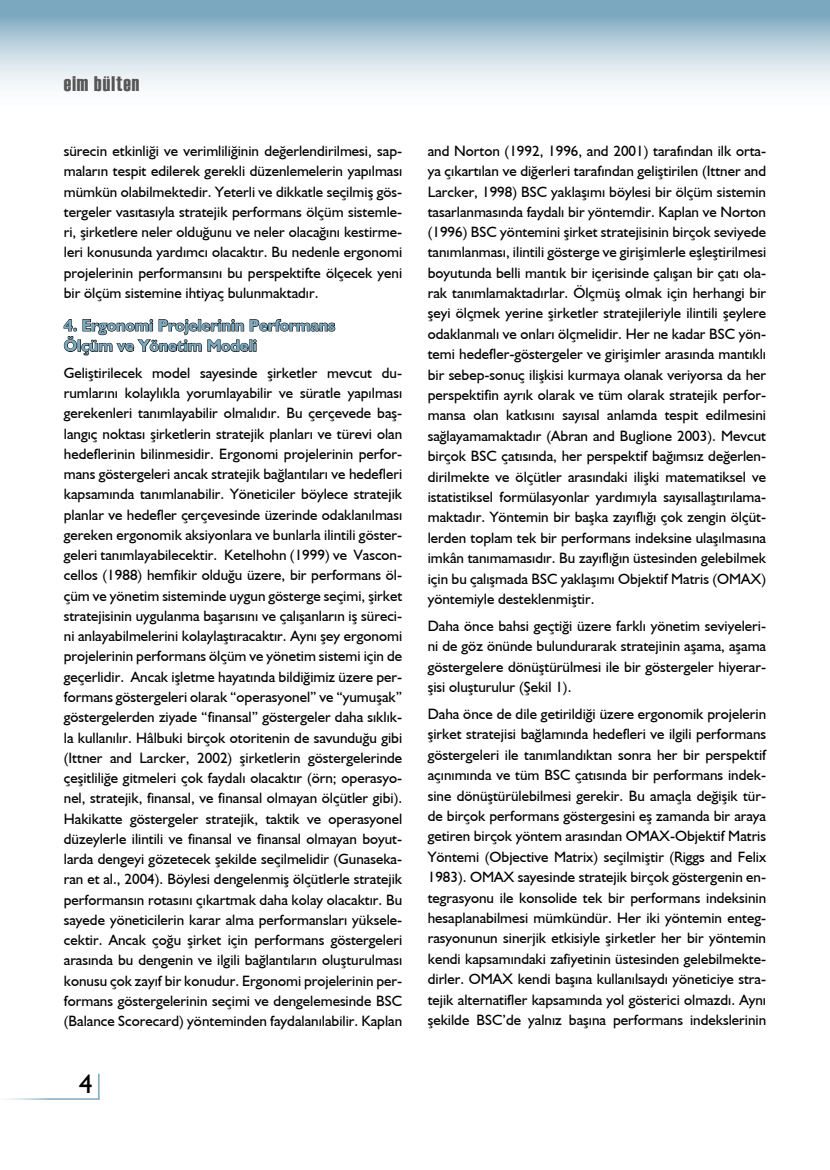
<style>
.page{position:relative;width:830px;height:1170px;background:#fff}
.page>*{position:absolute;margin:0;border:0;box-sizing:border-box;transform-origin:0 0}
.t1{font:27px "Humanist 521 BT";color:#000}
.t2{font:21px "Haettenschweiler";letter-spacing:.05em;color:#565656}
.t3{font:700 16.5px/20.2px "Humanist 521 BT";color:#7ba8be}
.t4{font:15px/20.4px "Humanist 521 BT";color:#000;text-align:justify}
</style>
<div class="page">
<svg style="left:0;top:0;width:829px;height:87px"></svg>
<svg style="left:98px;top:1073px;width:1px;height:25px"></svg>
<svg style="left:829px;top:0;width:1px;height:87px"></svg>
<svg style="left:63px;top:319px;width:272px;height:37px"></svg>
<h2 class="t2" style="left:64px;top:70px;width:77px">eim bülten</h2>
<p class="t4" style="left:64px;top:140px;width:340px">sürecin etkinliği ve verimliliğinin değerlendirilmesi, sap&shy;maların tespit edilerek gerekli düzenlemelerin yapılması mümkün olabilmektedir. Yeterli ve dikkatle seçilmiş gös&shy;tergeler vasıtasıyla stratejik performans ölçüm sistemle&shy;ri, şirketlere neler olduğunu ve neler olacağını kestirme&shy;leri konusunda yardımcı olacaktır. Bu nedenle ergonomi projelerinin performansını bu perspektifte ölçecek yeni bir ölçüm sistemine ihtiyaç bulunmaktadır.</p>
<p class="t3" style="left:64px;top:315px;width:273px">4. Ergonomi Projelerinin Performans<br>Ölçüm ve Yönetim Modeli</p>
<p class="t4" style="left:64px;top:362px;width:340px">Geliştirilecek model sayesinde şirketler mevcut du&shy;rumlarını kolaylıkla yorumlayabilir ve süratle yapılması gerekenleri tanımlayabilir olmalıdır. Bu çerçevede baş&shy;langıç noktası şirketlerin stratejik planları ve türevi olan hedeflerinin bilinmesidir. Ergonomi projelerinin perfor&shy;mans göstergeleri ancak stratejik bağlantıları ve hedefleri kapsamında tanımlanabilir. Yöneticiler böylece stratejik planlar ve hedefler çerçevesinde üzerinde odaklanılması gereken ergonomik aksiyonlara ve bunlarla ilintili göster&shy;geleri tanımlayabilecektir. Ketelhohn (1999) ve Vascon&shy;cellos (1988) hemfikir olduğu üzere, bir performans öl&shy;çüm ve yönetim sisteminde uygun gösterge seçimi, şirket stratejisinin uygulanma başarısını ve çalışanların iş süreci&shy;ni anlayabilmelerini kolaylaştıracaktır. Aynı şey ergonomi projelerinin performans ölçüm ve yönetim sistemi için de geçerlidir. Ancak işletme hayatında bildiğimiz üzere per&shy;formans göstergeleri olarak “operasyonel” ve “yumuşak” göstergelerden ziyade “finansal” göstergeler daha sıklık&shy;la kullanılır. Hâlbuki birçok otoritenin de savunduğu gibi (Ittner and Larcker, 2002) şirketlerin göstergelerinde çeşitliliğe gitmeleri çok faydalı olacaktır (örn; operasyo&shy;nel, stratejik, finansal, ve finansal olmayan ölçütler gibi).<br>Hakikatte göstergeler stratejik, taktik ve operasyonel düzeylerle ilintili ve finansal ve finansal olmayan boyut&shy;larda dengeyi gözetecek şekilde seçilmelidir (Gunaseka&shy;ran et al., 2004). Böylesi dengelenmiş ölçütlerle stratejik performansın rotasını çıkartmak daha kolay olacaktır. Bu sayede yöneticilerin karar alma performansları yüksele&shy;cektir. Ancak çoğu şirket için performans göstergeleri arasında bu dengenin ve ilgili bağlantıların oluşturulması konusu çok zayıf bir konudur. Ergonomi projelerinin per&shy;formans göstergelerinin seçimi ve dengelemesinde BSC (Balance Scorecard) yönteminden faydalanılabilir. Kaplan</p>
<h1 class="t1" style="left:79px;top:1066px;width:15px">4</h1>
<p class="t4" style="left:427px;top:140px;width:340px">and Norton (1992, 1996, and 2001) tarafından ilk orta&shy;ya çıkartılan ve diğerleri tarafından geliştirilen (Ittner and Larcker, 1998) BSC yaklaşımı böylesi bir ölçüm sistemin tasarlanmasında faydalı bir yöntemdir. Kaplan ve Norton (1996) BSC yöntemini şirket stratejisinin birçok seviyede tanımlanması, ilintili gösterge ve girişimlerle eşleştirilmesi boyutunda belli mantık bir içerisinde çalışan bir çatı ola&shy;rak tanımlamaktadırlar. Ölçmüş olmak için herhangi bir şeyi ölçmek yerine şirketler stratejileriyle ilintili şeylere odaklanmalı ve onları ölçmelidir. Her ne kadar BSC yön&shy;temi hedefler-göstergeler ve girişimler arasında mantıklı bir sebep-sonuç ilişkisi kurmaya olanak veriyorsa da her perspektifin ayrık olarak ve tüm olarak stratejik perfor&shy;mansa olan katkısını sayısal anlamda tespit edilmesini sağlayamamaktadır (Abran and Buglione 2003). Mevcut birçok BSC çatısında, her perspektif bağımsız değerlen&shy;dirilmekte ve ölçütler arasındaki ilişki matematiksel ve istatistiksel formülasyonlar yardımıyla sayısallaştırılama&shy;maktadır. Yöntemin bir başka zayıflığı çok zengin ölçüt&shy;lerden toplam tek bir performans indeksine ulaşılmasına imkân tanımamasıdır. Bu zayıflığın üstesinden gelebilmek için bu çalışmada BSC yaklaşımı Objektif Matris (OMAX) yöntemiyle desteklenmiştir.</p>
<p class="t4" style="left:427px;top:615px;width:340px">Daha önce bahsi geçtiği üzere farklı yönetim seviyeleri&shy;ni de göz önünde bulundurarak stratejinin aşama, aşama göstergelere dönüştürülmesi ile bir göstergeler hiyerar&shy;şisi oluşturulur (Şekil 1).</p>
<p class="t4" style="left:427px;top:703px;width:340px">Daha önce de dile getirildiği üzere ergonomik projelerin şirket stratejisi bağlamında hedefleri ve ilgili performans göstergeleri ile tanımlandıktan sonra her bir perspektif açınımında ve tüm BSC çatısında bir performans indek&shy;sine dönüştürülebilmesi gerekir. Bu amaçla değişik tür&shy;de birçok performans göstergesini eş zamanda bir araya getiren birçok yöntem arasından OMAX-Objektif Matris Yöntemi (Objective Matrix) seçilmiştir (Riggs and Felix 1983). OMAX sayesinde stratejik birçok göstergenin en&shy;tegrasyonu ile konsolide tek bir performans indeksinin hesaplanabilmesi mümkündür. Her iki yöntemin enteg&shy;rasyonunun sinerjik etkisiyle şirketler her bir yöntemin kendi kapsamındaki zafiyetinin üstesinden gelebilmekte&shy;dirler. OMAX kendi başına kullanılsaydı yöneticiye stra&shy;tejik alternatifler kapsamında yol gösterici olmazdı. Aynı şekilde BSC’de yalnız başına performans indekslerinin</p>
</div>
